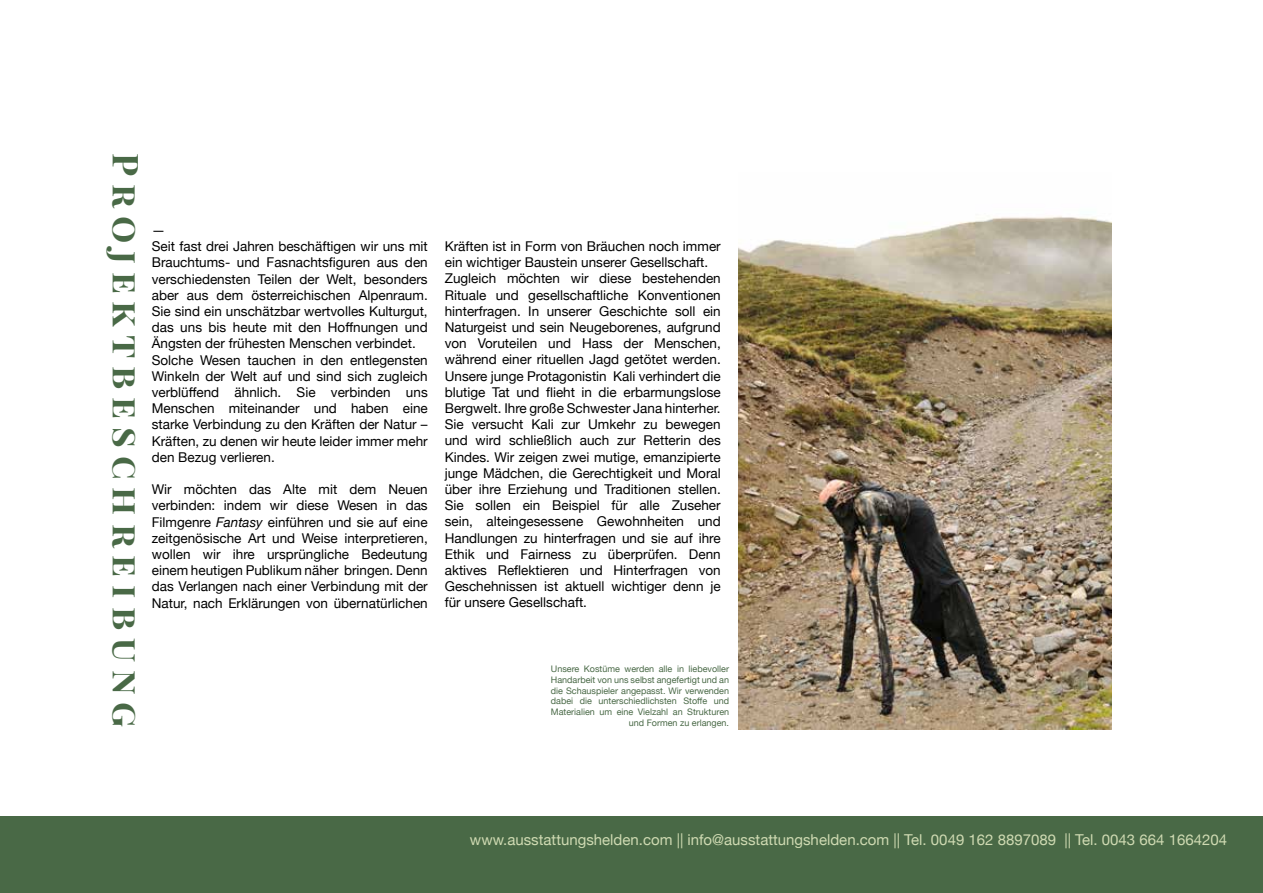
<style>
.page{position:relative;width:1263px;height:893px;background:#fff}
.page>*{position:absolute;margin:0;border:0;box-sizing:border-box;transform-origin:0 0}
.t1{font:700 36px "Playfair Display";letter-spacing:.22em;color:#496946}
.t2{font:15px "Helvetica Neue";color:#cfdab2}
.t3{font:13.5px/16.2px "Helvetica Neue";color:#000}
.t4{font:9px/10.8px "Helvetica Neue";color:#496946;text-align:right}
.s1{font-style:italic}
</style>
<div class="page">
<img style="left:738px;top:216px;width:373px;height:513px">
<div style="left:0;top:816px;width:1263px;height:77px;background:#496946"></div>
<h1 class="t1" style="left:155px;top:153px;width:576px;rotate:90deg">Projektbeschreibung</h1>
<p class="t3" style="left:152px;top:223px;width:277px">—<br>Seit fast drei Jahren beschäftigen wir uns mit Brauchtums- und Fasnachtsfiguren aus den verschiedensten Teilen der Welt, besonders aber aus dem österreichischen Alpenraum.<br>Sie sind ein unschätzbar wertvolles Kulturgut, das uns bis heute mit den Hoffnungen und Ängsten der frühesten Menschen verbindet.<br>Solche Wesen tauchen in den entlegensten Winkeln der Welt auf und sind sich zugleich verblüffend ähnlich. Sie verbinden uns Menschen miteinander und haben eine starke Verbindung zu den Kräften der Natur – Kräften, zu denen wir heute leider immer mehr den Bezug verlieren.</p>
<p class="t3" style="left:152px;top:482px;width:277px;text-align:justify">Wir möchten das Alte mit dem Neuen verbinden: indem wir diese Wesen in das Filmgenre <span class="s1">Fantasy</span> einführen und sie auf eine zeitgenösische Art und Weise interpretieren, wollen wir ihre ursprüngliche Bedeutung einem heutigen Publikum näher bringen. Denn das Verlangen nach einer Verbindung mit der Natur, nach Erklärungen von übernatürlichen</p>
<p class="t3" style="left:445px;top:239px;width:277px">Kräften ist in Form von Bräuchen noch immer ein wichtiger Baustein unserer Gesellschaft.<br>Zugleich möchten wir diese bestehenden Rituale und gesellschaftliche Konventionen hinterfragen. In unserer Geschichte soll ein Naturgeist und sein Neugeborenes, aufgrund von Voruteilen und Hass der Menschen, während einer rituellen Jagd getötet werden.<br>Unsere junge Protagonistin Kali verhindert die blutige Tat und flieht in die erbarmungslose Bergwelt. Ihre große Schwester Jana hinterher.<br>Sie versucht Kali zur Umkehr zu bewegen und wird schließlich auch zur Retterin des Kindes. Wir zeigen zwei mutige, emanzipierte junge Mädchen, die Gerechtigkeit und Moral über ihre Erziehung und Traditionen stellen.<br>Sie sollen ein Beispiel für alle Zuseher sein, alteingesessene Gewohnheiten und Handlungen zu hinterfragen und sie auf ihre Ethik und Fairness zu überprüfen. Denn aktives Reflektieren und Hinterfragen von Geschehnissen ist aktuell wichtiger denn je für unsere Gesellschaft.</p>
<p class="t4" style="left:551px;top:664px;width:180px">Unsere Kostüme werden alle in liebevoller Handarbeit von uns selbst angefertigt und an die Schauspieler angepasst. Wir verwenden dabei die unterschiedlichsten Stoffe und Materialien um eine Vielzahl an Strukturen und Formen zu erlangen.</p>
<p class="t2" style="left:470px;top:829px;width:758px">www.ausstattungshelden.com || info@ausstattungshelden.com || Tel. 0049 162 8897089 || Tel. 0043 664 1664204</p>
</div>
